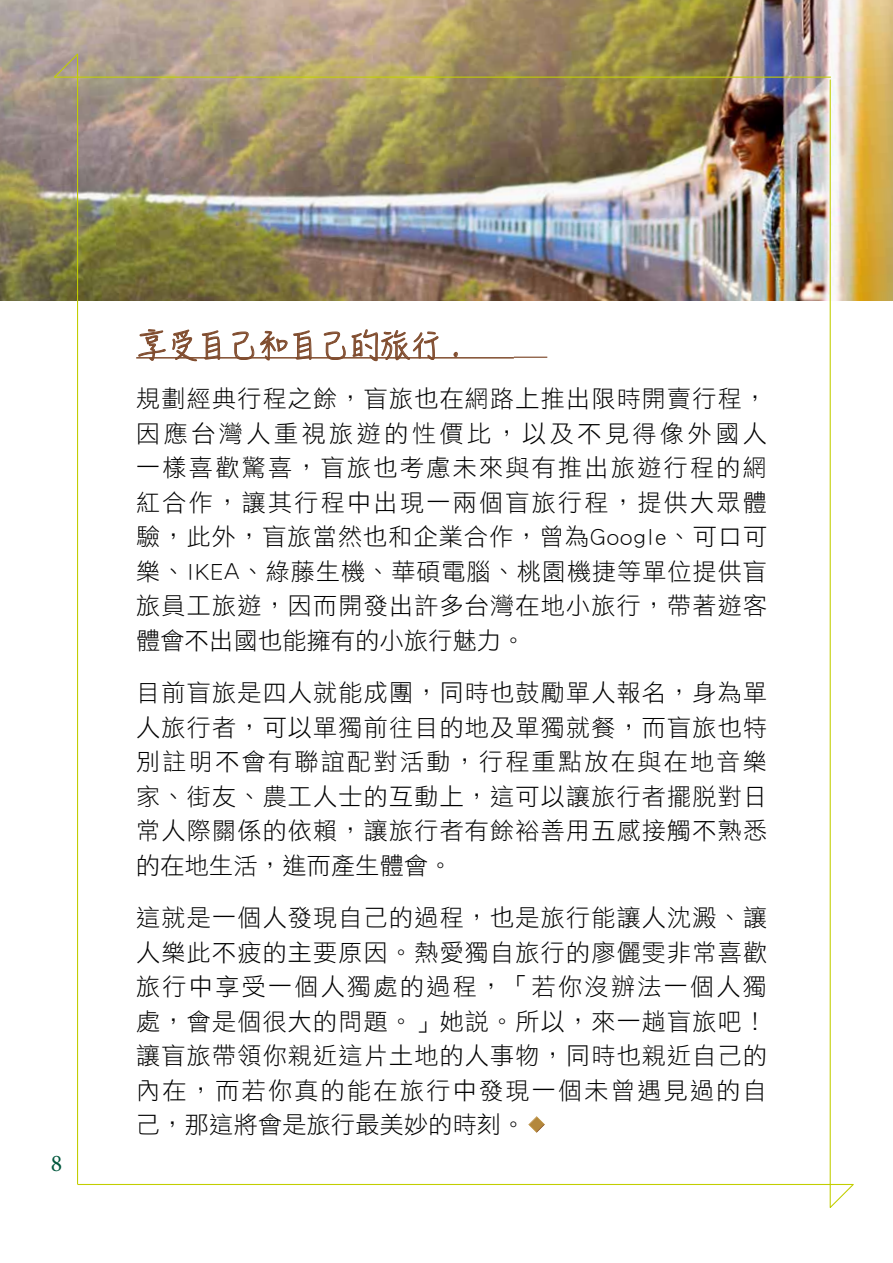
<style>
.page{position:relative;width:893px;height:1263px;background:#fff}
.page>*{position:absolute;margin:0;border:0;box-sizing:border-box;transform-origin:0 0}
.t1{font:30px "Hanzi Pen TC W3";letter-spacing:.015em;color:#804c2e}
.t2{font:24px/34.5px "DF Hei Std W3";letter-spacing:.055em;color:#000;text-align:justify}
.t3{font:24px "Minion Pro";color:#00573d}
</style>
<div class="page">
<img style="left:0;top:0;width:893px;height:300px">
<img style="left:52px;top:52px;width:780px;height:249px">
<img style="left:77px;top:79px;width:779px;height:1129px">
<p class="t3" style="left:51px;top:1147px;width:13px">8</p>
<p class="t1" style="left:136px;top:327px;width:325px">享受自己和自己的旅行 .</p>
<p class="t2" style="left:136px;top:381px;width:633px">規劃經典行程之餘，盲旅也在網路上推出限時開賣行程，因應台灣人重視旅遊的性價比，以及不見得像外國人一樣喜歡驚喜，盲旅也考慮未來與有推出旅遊行程的網紅合作，讓其行程中出現一兩個盲旅行程，提供大眾體驗，此外，盲旅當然也和企業合作，曾為Google、可口可樂、IKEA、綠藤生機、華碩電腦、桃園機捷等單位提供盲旅員工旅遊，因而開發出許多台灣在地小旅行，帶著遊客體會不出國也能擁有的小旅行魅力。</p>
<p class="t2" style="left:136px;top:675px;width:632px">目前盲旅是四人就能成團，同時也鼓勵單人報名，身為單人旅行者，可以單獨前往目的地及單獨就餐，而盲旅也特別註明不會有聯誼配對活動，行程重點放在與在地音樂家、街友、農工人士的互動上，這可以讓旅行者擺脫對日常人際關係的依賴，讓旅行者有餘裕善用五感接觸不熟悉的在地生活，進而產生體會。</p>
<p class="t2" style="left:136px;top:900px;width:632px">這就是一個人發現自己的過程，也是旅行能讓人沈澱、讓人樂此不疲的主要原因。熱愛獨自旅行的廖儷雯非常喜歡旅行中享受一個人獨處的過程，「若你沒辦法一個人獨處，會是個很大的問題。」她說。所以，來一趟盲旅吧！讓盲旅帶領你親近這片土地的人事物，同時也親近自己的內在，而若你真的能在旅行中發現一個未曾遇見過的自己，那這將會是旅行最美妙的時刻。</p>
</div>
